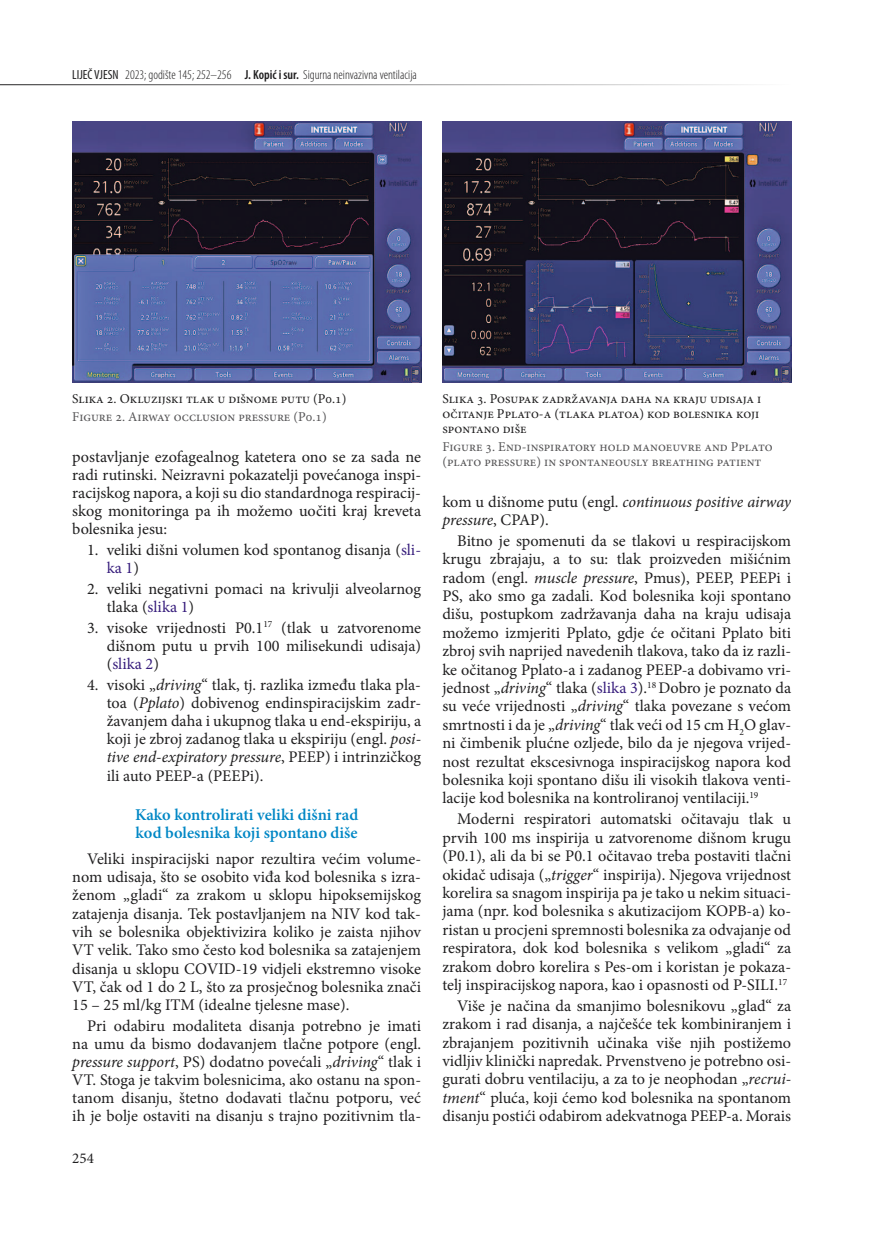
<style>
.page{position:relative;width:872px;height:1234px;background:#fff}
.page>*{position:absolute;margin:0;border:0;box-sizing:border-box;transform-origin:0 0}
.t1{font:600 16.5px/18px "Minion Pro";color:#0087c5}
.t2{font:16.2px/18.5px "Minion Pro";color:#1f1e1f;text-align:justify}
.t3{font:italic 16.2px/18.1px "Minion Pro";letter-spacing:-.01em;color:#1f1e1f}
.t4{font:15px "Minion Pro";color:#1f1e1f}
.t5{font:13.5px/15px "Minion Pro";color:#1f1e1f}
.t6{font:13.5px/15px "Minion Pro";color:#565557}
.t7{font:300 condensed 13.2px "Myriad Pro";color:#1f1e1f}
.s1{font-weight:400}
.s2{font-weight:600}
.s3{color:#371d7c}
.s4{font-style:italic}
.s5{font-style:normal}
</style>
<div class="page">
<hr style="left:0;top:84px;width:791px;height:1px;background:#1f1e1f">
<img style="left:72px;top:121px;width:349px;height:262px">
<img style="left:442px;top:121px;width:349px;height:262px">
<p class="t7" style="left:72px;top:67px;width:346px"><span class="s1">LIJEČ VJESN</span> 2023; godište 145; 252–256 <span class="s2">J. Kopić i sur.</span> Sigurna neinvazivna ventilacija</p>
<p class="t5" style="left:72px;top:391px;width:275px">Slika 2. Okluzijski tlak u dišnome putu (P0.1)</p>
<p class="t6" style="left:72px;top:409px;width:256px">Figure 2. Airway occlusion pressure (P0.1)</p>
<p class="t2" style="left:72px;top:447px;width:350px;line-height:18px">postavljanje ezofagealnog katetera ono se za sada ne radi rutinski. Neizravni pokazatelji povećanoga inspi&shy;racijskog napora, a koji su dio standardnoga respiracij&shy;skog monitoringa pa ih možemo uočiti kraj kreveta bolesnika jesu:</p>
<p class="t2" style="left:107px;top:540px;width:314px;text-indent:-20px">1. veliki dišni volumen kod spontanog disanja (<span class="s3">sli&shy;ka 1</span>)</p>
<p class="t2" style="left:107px;top:579px;width:316px;text-indent:-20px">2. veliki negativni pomaci na krivulji alveolarnog tlaka (<span class="s3">slika 1</span>)</p>
<p class="t2" style="left:107px;top:618px;width:316px;text-indent:-20px">3. visoke vrijednosti P0.1<sup>17</sup> (tlak u zatvorenome dišnom putu u prvih 100 milisekundi udisaja) (<span class="s3">slika 2</span>)</p>
<p class="t2" style="left:107px;top:675px;width:316px;text-indent:-20px">4. visoki „<span class="s4">driving</span>“ tlak, tj. razlika između tlaka pla&shy;toa (<span class="s4">Pplato</span>) dobivenog endinspiracijskim zadr&shy;žavanjem daha i ukupnog tlaka u end-ekspiriju, a koji je zbroj zadanog tlaka u ekspiriju (engl. <span class="s4">posi&shy;tive end-expiratory pressure</span>, PEEP) i intrinzičkog ili auto PEEP-a (PEEPi).</p>
<p class="t1" style="left:135px;top:805px;width:225px">Kako kontrolirati veliki dišni rad kod bolesnika koji spontano diše</p>
<p class="t2" style="left:72px;top:849px;width:350px;text-indent:15px">Veliki inspiracijski napor rezultira većim volume&shy;nom udisaja, što se osobito viđa kod bolesnika s izra&shy;ženom „gladi“ za zrakom u sklopu hipoksemijskog zatajenja disanja. Tek postavljanjem na NIV kod tak&shy;vih se bolesnika objektivizira koliko je zaista njihov VT velik. Tako smo često kod bolesnika sa zatajenjem disanja u sklopu COVID-19 vidjeli ekstremno visoke VT, čak od 1 do 2 L, što za prosječnog bolesnika znači 15 – 25 ml/kg ITM (idealne tjelesne mase).</p>
<p class="t2" style="left:72px;top:1016px;width:350px;line-height:18px;text-indent:15px">Pri odabiru modaliteta disanja potrebno je imati na umu da bismo dodavanjem tlačne potpore (engl. <span class="s4">pressure support</span>, PS) dodatno povećali „<span class="s4">driving</span>“ tlak i VT. Stoga je takvim bolesnicima, ako ostanu na spon&shy;tanom disanju, štetno dodavati tlačnu potporu, već ih je bolje ostaviti na disanju s trajno pozitivnim tla-</p>
<p class="t4" style="left:72px;top:1147px;width:23px">254</p>
<p class="t5" style="left:442px;top:391px;width:320px">Slika 3. Posupak zadržavanja daha na kraju udisaja i očitanje Pplato-a (tlaka platoa) kod bolesnika koji spontano diše</p>
<p class="t6" style="left:442px;top:439px;width:332px">Figure 3. End-inspiratory hold manoeuvre and Pplato (plato pressure) in spontaneously breathing patient</p>
<p class="t3" style="left:442px;top:492px;width:350px"><span class="s5">kom u dišnome putu (engl.</span> continuous positive airway pressure<span class="s5">, CPAP).</span></p>
<p class="t2" style="left:442px;top:531px;width:350px;text-indent:15px">Bitno je spomenuti da se tlakovi u respiracijskom krugu zbrajaju, a to su: tlak proizveden mišićnim radom (engl. <span class="s4">muscle pressure</span>, Pmus), PEEP, PEEPi i PS, ako smo ga zadali. Kod bolesnika koji spontano dišu, postupkom zadržavanja daha na kraju udisaja možemo izmjeriti Pplato, gdje će očitani Pplato biti zbroj svih naprijed navedenih tlakova, tako da iz razli&shy;ke očitanog Pplato-a i zadanog PEEP-a dobivamo vri&shy;jednost „<span class="s4">driving</span>“ tlaka (<span class="s3">slika 3</span>).<sup>18</sup> Dobro je poznato da su veće vrijednosti „<span class="s4">driving</span>“ tlaka povezane s većom smrtnosti i da je „<span class="s4">driving</span>“ tlak veći od 15 cm H<sub>2</sub>O glav&shy;ni čimbenik plućne ozljede, bilo da je njegova vrijed&shy;nost rezultat ekscesivnoga inspiracijskog napora kod bolesnika koji spontano dišu ili visokih tlakova venti&shy;lacije kod bolesnika na kontroliranoj ventilaciji.<sup>19</sup></p>
<p class="t2" style="left:442px;top:809px;width:350px;text-indent:15px">Moderni respiratori automatski očitavaju tlak u prvih 100 ms inspirija u zatvorenome dišnom krugu (P0.1), ali da bi se P0.1 očitavao treba postaviti tlačni okidač udisaja („<span class="s4">trigger</span>“ inspirija). Njegova vrijednost korelira sa snagom inspirija pa je tako u nekim situaci&shy;jama (npr. kod bolesnika s akutizacijom KOPB-a) ko&shy;ristan u procjeni spremnosti bolesnika za odvajanje od respiratora, dok kod bolesnika s velikom „gladi“ za zrakom dobro korelira s Pes-om i koristan je pokaza&shy;telj inspiracijskog napora, kao i opasnosti od P-SILI.<sup>17</sup></p>
<p class="t2" style="left:442px;top:996px;width:350px;text-indent:15px">Više je načina da smanjimo bolesnikovu „glad“ za zrakom i rad disanja, a najčešće tek kombiniranjem i zbrajanjem pozitivnih učinaka više njih postižemo vidljiv klinički napredak. Prvenstveno je potrebno osi&shy;gurati dobru ventilaciju, a za to je neophodan „<span class="s4">recrui&shy;tment</span>“ pluća, koji ćemo kod bolesnika na spontanom disanju postići odabirom adekvatnoga PEEP-a. Morais</p>
</div>
